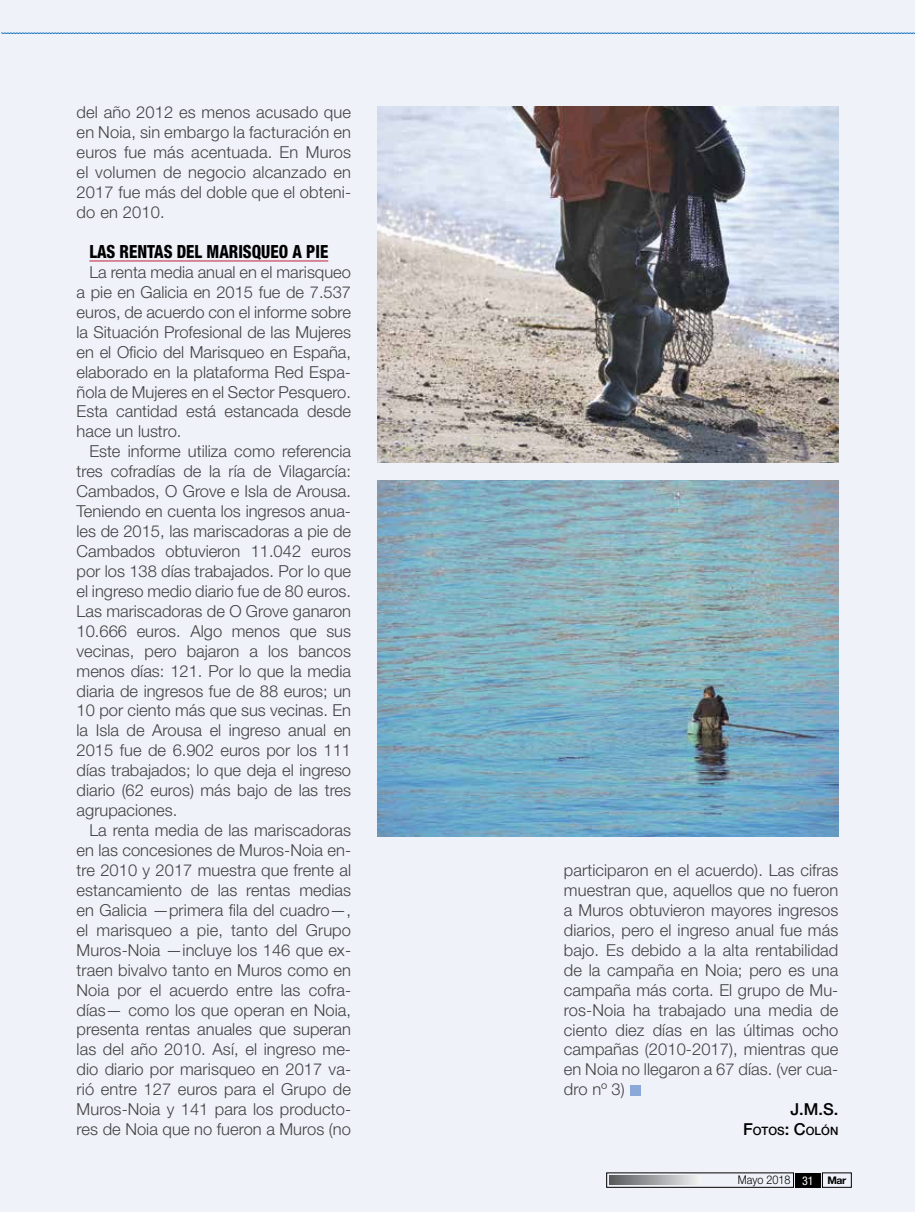
<style>
.page{position:relative;width:915px;height:1212px;background:#fff}
.page>*{position:absolute;margin:0;border:0;box-sizing:border-box;transform-origin:0 0}
.t1{font:800 condensed 18.15px "Helvetica Neue LT Std";color:#000;scale:.91 1}
.t2{font:300 16.5px/20px "Helvetica Neue LT Std";letter-spacing:.005em;color:#434244;text-align:justify}
.t3{font:500 16.5px "Helvetica Neue LT Std";color:#000}
.t4{font:300 12px "Helvetica Neue LT Std";color:#000;scale:.9 1}
.t5{font:500 11.55px "Helvetica Neue LT Std";color:#000}
.s1{font-size:16.5px}
.s2{font-weight:400;font-stretch:condensed;color:#fff}
.s3{font-weight:700;font-size:10.5px}
</style>
<div class="page">
<div style="left:0;top:0;width:914px;height:1212px;background:#eff2f9"></div>
<hr style="left:89px;top:261px;width:239px;height:1px;background:#c31f39">
<svg style="left:609px;top:1176px;width:88px;height:8px"></svg>
<div style="left:795px;top:1172px;width:25px;height:15px;background:#000"></div>
<svg style="left:1px;top:33px;width:913px;height:1px"></svg>
<div style="left:629px;top:1085px;width:11px;height:10px;background:#8aa9d8"></div>
<img style="left:377px;top:106px;width:461px;height:356px">
<img style="left:377px;top:480px;width:461px;height:356px">
<p class="t2" style="left:77px;top:102px;width:276px">del año 2012 es menos acusado que en Noia, sin embargo la facturación en euros fue más acentuada. En Muros el volumen de negocio alcanzado en 2017 fue más del doble que el obteni&shy;do en 2010.</p>
<p class="t1" style="left:89px;top:240px;width:264px">LAS RENTAS DEL MARISQUEO A PIE</p>
<p class="t2" style="left:77px;top:262px;width:276px;text-indent:13px">La renta media anual en el marisqueo a pie en Galicia en 2015 fue de 7.537 euros, de acuerdo con el informe sobre la Situación Profesional de las Mujeres en el Oficio del Marisqueo en España, elaborado en la plataforma Red Espa&shy;ñola de Mujeres en el Sector Pesquero.<br>Esta cantidad está estancada desde hace un lustro.</p>
<p class="t2" style="left:77px;top:441px;width:276px;text-indent:13px">Este informe utiliza como referencia tres cofradías de la ría de Vilagarcía:<br>Cambados, O Grove e Isla de Arousa.<br>Teniendo en cuenta los ingresos anua&shy;les de 2015, las mariscadoras a pie de Cambados obtuvieron 11.042 euros por los 138 días trabajados. Por lo que el ingreso medio diario fue de 80 euros.<br>Las mariscadoras de O Grove ganaron 10.666 euros. Algo menos que sus vecinas, pero bajaron a los bancos menos días: 121. Por lo que la media diaria de ingresos fue de 88 euros; un 10 por ciento más que sus vecinas. En la Isla de Arousa el ingreso anual en 2015 fue de 6.902 euros por los 111 días trabajados; lo que deja el ingreso diario (62 euros) más bajo de las tres agrupaciones.</p>
<p class="t2" style="left:77px;top:820px;width:276px;text-indent:13px">La renta media de las mariscadoras en las concesiones de Muros-Noia en&shy;tre 2010 y 2017 muestra que frente al estancamiento de las rentas medias en Galicia —primera fila del cuadro—, el marisqueo a pie, tanto del Grupo Muros-Noia —incluye los 146 que ex&shy;traen bivalvo tanto en Muros como en Noia por el acuerdo entre las cofra&shy;días— como los que operan en Noia, presenta rentas anuales que superan las del año 2010. Así, el ingreso me&shy;dio diario por marisqueo en 2017 va&shy;rió entre 127 euros para el Grupo de Muros-Noia y 141 para los producto&shy;res de Noia que no fueron a Muros (no</p>
<p class="t2" style="left:563px;top:860px;width:276px">participaron en el acuerdo). Las cifras muestran que, aquellos que no fueron a Muros obtuvieron mayores ingresos diarios, pero el ingreso anual fue más bajo. Es debido a la alta rentabilidad de la campaña en Noia; pero es una campaña más corta. El grupo de Mu&shy;ros-Noia ha trabajado una media de ciento diez días en las últimas ocho campañas (2010-2017), mientras que en Noia no llegaron a 67 días. (ver cua&shy;dro nº 3)</p>
<p class="t3" style="left:790px;top:1099px;width:49px">J.M.S.</p>
<p class="t5" style="left:742px;top:1124px;width:97px"><span class="s1">F</span>OTOS<span class="s1">: C</span>OLÓN</p>
<p class="t4" style="left:737px;top:1173px;width:122px">Mayo 2018 <span class="s2">31</span> <span class="s3">Mar</span></p>
</div>
